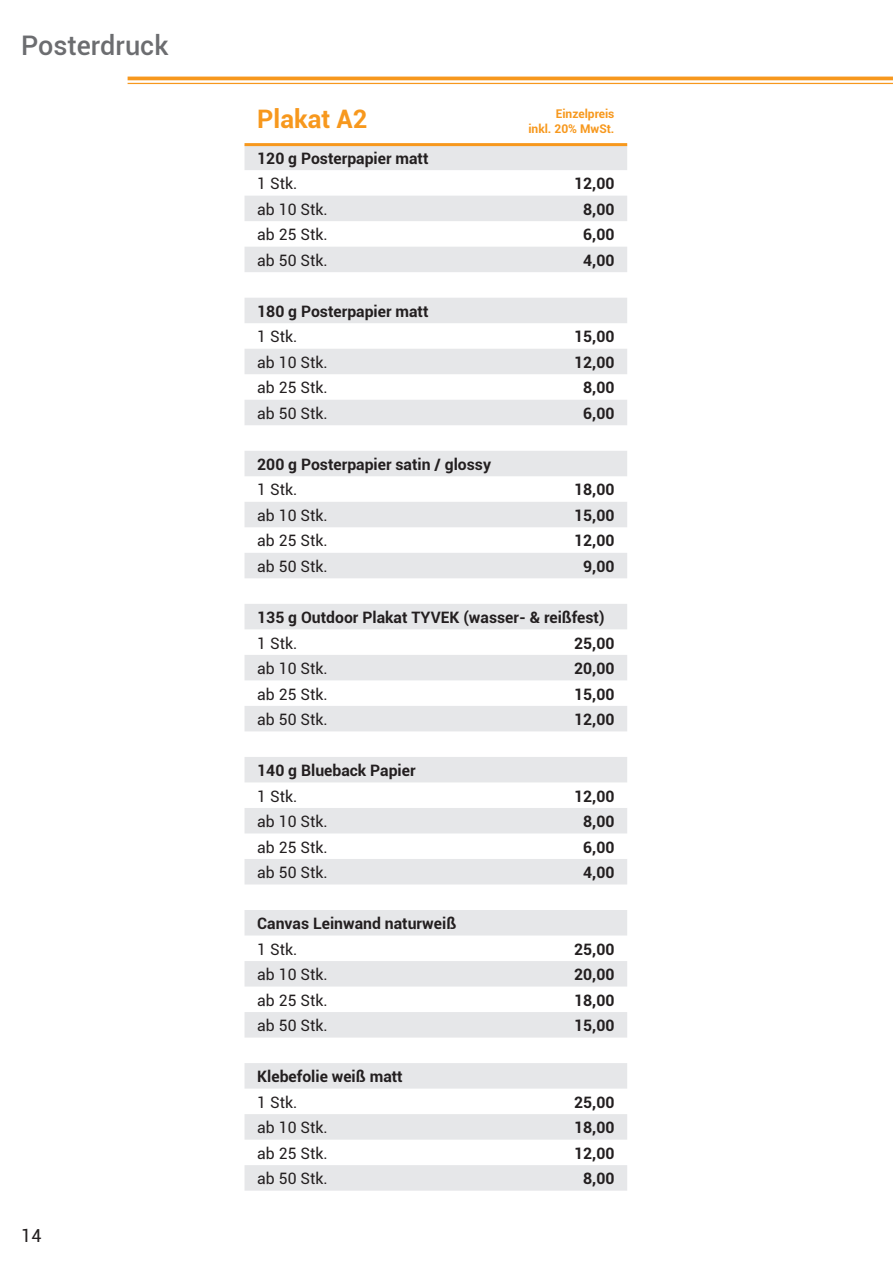
<style>
.page{position:relative;width:893px;height:1263px;background:#fff}
.page>*{position:absolute;margin:0;border:0;box-sizing:border-box;transform-origin:0 0}
.Kapitel_links{font:500 27px "Roboto";color:#6c6d70}
.Tables_Header{font:700 25.5px "Roboto";color:#f7981d}
.t1{font:18px "Roboto";color:#231f20}
.Tables_Body{font:15.75px "Roboto";color:#231f20}
.Tables_Body_Highlight{font:700 15.75px "Roboto";color:#231f20}
.Tables_Body_Price{font:700 15.75px "Roboto";color:#231f20}
.Tables_Header_Price{font:700 12px "Roboto";color:#f7981d}
</style>
<div class="page">
<hr style="left:128px;top:77px;width:765px;height:3px;background:#f7981d">
<hr style="left:128px;top:83px;width:765px;height:1px;background:#f7981d">
<svg style="left:245px;top:146px;width:382px;height:1045px;fill:#e9eaeb"></svg>
<hr style="left:245px;top:143px;width:247px;height:3px;background:#f7981d">
<hr style="left:492px;top:143px;width:135px;height:3px;background:#f7981d">
<p class="Kapitel_links" style="left:21px;top:26px;width:149px">Posterdruck</p>
<p class="t1" style="left:21px;top:1223px;width:22px">14</p>
<p class="Tables_Header" style="left:257px;top:101px;width:112px">Plakat A2</p>
<p class="Tables_Header_Price" style="left:556px;top:106px;width:60px">Einzelpreis</p>
<p class="Tables_Header_Price" style="left:528px;top:120px;width:88px">inkl. 20% MwSt.</p>
<p class="Tables_Body_Highlight" style="left:257px;top:147px;width:173px">120 g Posterpapier matt</p>
<p class="Tables_Body" style="left:257px;top:173px;width:42px">1 Stk.</p>
<p class="Tables_Body_Price" style="left:574px;top:173px;width:42px">12,00</p>
<p class="Tables_Body" style="left:257px;top:198px;width:72px">ab 10 Stk.</p>
<p class="Tables_Body_Price" style="left:583px;top:198px;width:33px">8,00</p>
<p class="Tables_Body" style="left:257px;top:224px;width:72px">ab 25 Stk.</p>
<p class="Tables_Body_Price" style="left:583px;top:224px;width:33px">6,00</p>
<p class="Tables_Body" style="left:257px;top:249px;width:72px">ab 50 Stk.</p>
<p class="Tables_Body_Price" style="left:583px;top:249px;width:33px">4,00</p>
<p class="Tables_Body_Highlight" style="left:257px;top:300px;width:173px">180 g Posterpapier matt</p>
<p class="Tables_Body" style="left:257px;top:326px;width:42px">1 Stk.</p>
<p class="Tables_Body_Price" style="left:574px;top:326px;width:42px">15,00</p>
<p class="Tables_Body" style="left:257px;top:351px;width:72px">ab 10 Stk.</p>
<p class="Tables_Body_Price" style="left:574px;top:351px;width:42px">12,00</p>
<p class="Tables_Body" style="left:257px;top:377px;width:72px">ab 25 Stk.</p>
<p class="Tables_Body_Price" style="left:583px;top:377px;width:33px">8,00</p>
<p class="Tables_Body" style="left:257px;top:402px;width:72px">ab 50 Stk.</p>
<p class="Tables_Body_Price" style="left:583px;top:402px;width:33px">6,00</p>
<p class="Tables_Body_Highlight" style="left:257px;top:453px;width:235px">200 g Posterpapier satin / glossy</p>
<p class="Tables_Body" style="left:257px;top:479px;width:42px">1 Stk.</p>
<p class="Tables_Body_Price" style="left:574px;top:479px;width:42px">18,00</p>
<p class="Tables_Body" style="left:257px;top:504px;width:72px">ab 10 Stk.</p>
<p class="Tables_Body_Price" style="left:574px;top:504px;width:42px">15,00</p>
<p class="Tables_Body" style="left:257px;top:530px;width:72px">ab 25 Stk.</p>
<p class="Tables_Body_Price" style="left:574px;top:530px;width:42px">12,00</p>
<p class="Tables_Body" style="left:257px;top:555px;width:72px">ab 50 Stk.</p>
<p class="Tables_Body_Price" style="left:583px;top:555px;width:33px">9,00</p>
<p class="Tables_Body_Highlight" style="left:257px;top:606px;width:349px">135 g Outdoor Plakat TYVEK (wasser- &amp; reißfest)</p>
<p class="Tables_Body" style="left:257px;top:632px;width:42px">1 Stk.</p>
<p class="Tables_Body_Price" style="left:574px;top:632px;width:42px">25,00</p>
<p class="Tables_Body" style="left:257px;top:657px;width:72px">ab 10 Stk.</p>
<p class="Tables_Body_Price" style="left:574px;top:657px;width:42px">20,00</p>
<p class="Tables_Body" style="left:257px;top:683px;width:72px">ab 25 Stk.</p>
<p class="Tables_Body_Price" style="left:574px;top:683px;width:42px">15,00</p>
<p class="Tables_Body" style="left:257px;top:708px;width:72px">ab 50 Stk.</p>
<p class="Tables_Body_Price" style="left:574px;top:708px;width:42px">12,00</p>
<p class="Tables_Body_Highlight" style="left:257px;top:759px;width:160px">140 g Blueback Papier</p>
<p class="Tables_Body" style="left:257px;top:785px;width:42px">1 Stk.</p>
<p class="Tables_Body_Price" style="left:574px;top:785px;width:42px">12,00</p>
<p class="Tables_Body" style="left:257px;top:810px;width:72px">ab 10 Stk.</p>
<p class="Tables_Body_Price" style="left:583px;top:810px;width:33px">8,00</p>
<p class="Tables_Body" style="left:257px;top:836px;width:72px">ab 25 Stk.</p>
<p class="Tables_Body_Price" style="left:583px;top:836px;width:33px">6,00</p>
<p class="Tables_Body" style="left:257px;top:861px;width:72px">ab 50 Stk.</p>
<p class="Tables_Body_Price" style="left:583px;top:861px;width:33px">4,00</p>
<p class="Tables_Body_Highlight" style="left:257px;top:912px;width:201px">Canvas Leinwand naturweiß</p>
<p class="Tables_Body" style="left:257px;top:938px;width:42px">1 Stk.</p>
<p class="Tables_Body_Price" style="left:574px;top:938px;width:42px">25,00</p>
<p class="Tables_Body" style="left:257px;top:963px;width:72px">ab 10 Stk.</p>
<p class="Tables_Body_Price" style="left:574px;top:963px;width:42px">20,00</p>
<p class="Tables_Body" style="left:257px;top:989px;width:72px">ab 25 Stk.</p>
<p class="Tables_Body_Price" style="left:574px;top:989px;width:42px">18,00</p>
<p class="Tables_Body" style="left:257px;top:1015px;width:72px">ab 50 Stk.</p>
<p class="Tables_Body_Price" style="left:574px;top:1014px;width:42px">15,00</p>
<p class="Tables_Body_Highlight" style="left:257px;top:1065px;width:147px">Klebefolie weiß matt</p>
<p class="Tables_Body" style="left:257px;top:1091px;width:42px">1 Stk.</p>
<p class="Tables_Body_Price" style="left:574px;top:1091px;width:42px">25,00</p>
<p class="Tables_Body" style="left:257px;top:1117px;width:72px">ab 10 Stk.</p>
<p class="Tables_Body_Price" style="left:574px;top:1116px;width:42px">18,00</p>
<p class="Tables_Body" style="left:257px;top:1142px;width:72px">ab 25 Stk.</p>
<p class="Tables_Body_Price" style="left:574px;top:1142px;width:42px">12,00</p>
<p class="Tables_Body" style="left:257px;top:1168px;width:72px">ab 50 Stk.</p>
<p class="Tables_Body_Price" style="left:583px;top:1167px;width:33px">8,00</p>
</div>
